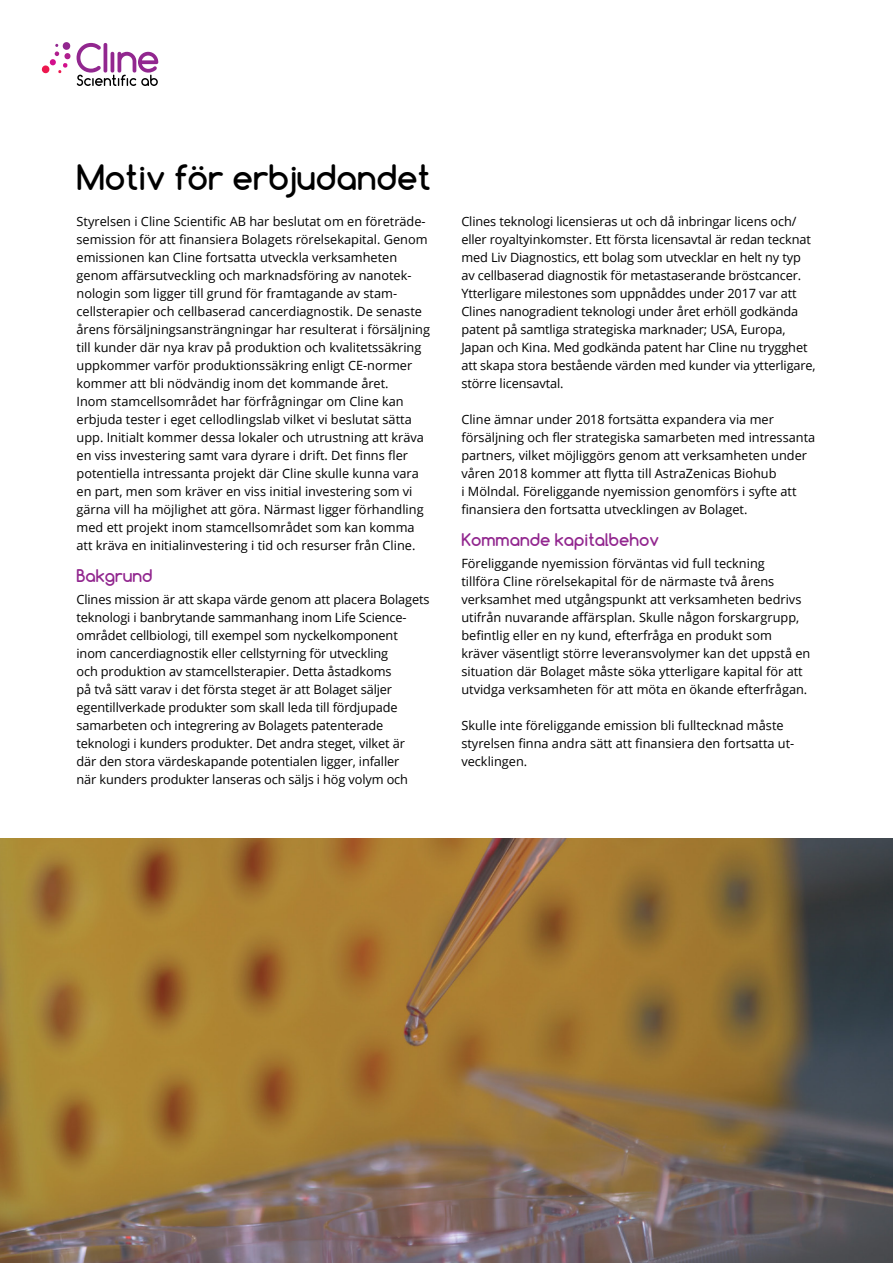
<style>
.page{position:relative;width:893px;height:1263px;background:#fff}
.page>*{position:absolute;margin:0;border:0;box-sizing:border-box;transform-origin:0 0}
.t1{font:700 33px "Comfortaa";color:#000}
.t2{font:700 16.5px "Comfortaa";color:#92278f}
.t3{font:12.75px/18px "Open Sans";color:#000}
</style>
<div class="page">
<svg style="left:77px;top:43px;width:81px;height:43px"></svg>
<svg style="left:42px;top:65px;width:8px;height:9px"></svg>
<div style="left:50px;top:59px;width:6px;height:7px;background:#d20f8c;border-radius:3px"></div>
<svg style="left:54px;top:42px;width:17px;height:31px"></svg>
<img style="left:0;top:838px;width:893px;height:425px">
<h1 class="t1" style="left:77px;top:157px;width:356px">Motiv för erbjudandet</h1>
<p class="t3" style="left:77px;top:212px;width:355px">Styrelsen i Cline Scientific AB har beslutat om en företräde&shy;semission för att finansiera Bolagets rörelsekapital. Genom emissionen kan Cline fortsatta utveckla verksamheten genom affärsutveckling och marknadsföring av nanotek&shy;nologin som ligger till grund för framtagande av stam&shy;cellsterapier och cellbaserad cancerdiagnostik. De senaste årens försäljningsansträngningar har resulterat i försäljning till kunder där nya krav på produktion och kvalitetssäkring uppkommer varför produktionssäkring enligt CE-normer kommer att bli nödvändig inom det kommande året.<br>Inom stamcellsområdet har förfrågningar om Cline kan erbjuda tester i eget cellodlingslab vilket vi beslutat sätta upp. Initialt kommer dessa lokaler och utrustning att kräva en viss investering samt vara dyrare i drift. Det finns fler potentiella intressanta projekt där Cline skulle kunna vara en part, men som kräver en viss initial investering som vi gärna vill ha möjlighet att göra. Närmast ligger förhandling med ett projekt inom stamcellsområdet som kan komma att kräva en initialinvestering i tid och resurser från Cline.</p>
<p class="t2" style="left:77px;top:565px;width:78px">Bakgrund</p>
<p class="t3" style="left:77px;top:590px;width:354px">Clines mission är att skapa värde genom att placera Bolagets teknologi i banbrytande sammanhang inom Life Science&shy;området cellbiologi, till exempel som nyckelkomponent inom cancerdiagnostik eller cellstyrning för utveckling<br>och produktion av stamcellsterapier. Detta åstadkoms<br>på två sätt varav i det första steget är att Bolaget säljer egentillverkade produkter som skall leda till fördjupade samarbeten och integrering av Bolagets patenterade teknologi i kunders produkter. Det andra steget, vilket är<br>där den stora värdeskapande potentialen ligger, infaller<br>när kunders produkter lanseras och säljs i hög volym och</p>
<p class="t3" style="left:461px;top:212px;width:356px">Clines teknologi licensieras ut och då inbringar licens och/ eller royaltyinkomster. Ett första licensavtal är redan tecknat med Liv Diagnostics, ett bolag som utvecklar en helt ny typ av cellbaserad diagnostik för metastaserande bröstcancer.<br>Ytterligare milestones som uppnåddes under 2017 var att Clines nanogradient teknologi under året erhöll godkända patent på samtliga strategiska marknader; USA, Europa, Japan och Kina. Med godkända patent har Cline nu trygghet att skapa stora bestående värden med kunder via ytterligare, större licensavtal.</p>
<p class="t3" style="left:461px;top:410px;width:355px">Cline ämnar under 2018 fortsätta expandera via mer försäljning och fler strategiska samarbeten med intressanta partners, vilket möjliggörs genom att verksamheten under våren 2018 kommer att flytta till AstraZenicas Biohub<br>i Mölndal. Föreliggande nyemission genomförs i syfte att finansiera den fortsatta utvecklingen av Bolaget.</p>
<p class="t2" style="left:461px;top:529px;width:199px">Kommande kapitalbehov</p>
<p class="t3" style="left:461px;top:554px;width:351px">Föreliggande nyemission förväntas vid full teckning<br>tillföra Cline rörelsekapital för de närmaste två årens verksamhet med utgångspunkt att verksamheten bedrivs utifrån nuvarande affärsplan. Skulle någon forskargrupp, befintlig eller en ny kund, efterfråga en produkt som kräver väsentligt större leveransvolymer kan det uppstå en situation där Bolaget måste söka ytterligare kapital för att utvidga verksamheten för att möta en ökande efterfrågan.</p>
<p class="t3" style="left:461px;top:716px;width:334px">Skulle inte föreliggande emission bli fulltecknad måste styrelsen finna andra sätt att finansiera den fortsatta ut&shy;vecklingen.</p>
</div>
